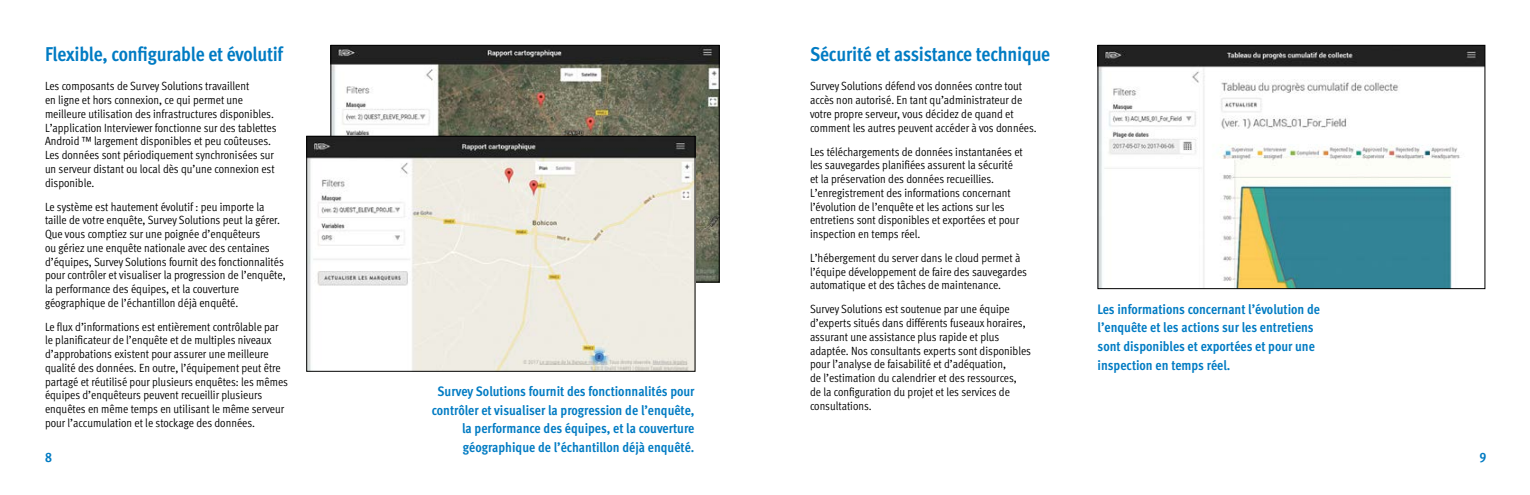
<style>
.page{position:relative;width:1530px;height:495px;background:#fff}
.page>*{position:absolute;margin:0;border:0;box-sizing:border-box;transform-origin:0 0}
.t1{font:20px "Meta Cond Bold LF";letter-spacing:-.01em;color:#007bc3}
.t2{font:13.75px/18.8px "Meta Cond Bold LF";color:#007bc3;text-align:right}
.t3{font:11.88px/13.8px "Meta Cond Normal LF";color:#000}
</style>
<div class="page">
<img style="left:1100px;top:47px;width:383px;height:240px">
<div style="left:1098px;top:45px;width:387px;height:244px;border:1px solid #000"></div>
<img style="left:333px;top:47px;width:385px;height:233px">
<img style="left:308px;top:138px;width:385px;height:232px">
<div style="left:306px;top:136px;width:389px;height:236px;border:1px solid #000"></div>
<h1 class="t1" style="left:45px;top:42px;width:240px">Flexible, configurable et évolutif</h1>
<p class="t3" style="left:45px;top:79px;width:233px">Les composants de Survey Solutions travaillent<br>en ligne et hors connexion, ce qui permet une meilleure utilisation des infrastructures disponibles.<br>L’application Interviewer fonctionne sur des tablettes Android ™ largement disponibles et peu coûteuses.<br>Les données sont périodiquement synchronisées sur un serveur distant ou local dès qu’une connexion est disponible.</p>
<p class="t3" style="left:45px;top:200px;width:242px">Le système est hautement évolutif : peu importe la taille de votre enquête, Survey Solutions peut la gérer.<br>Que vous comptiez sur une poignée d’enquêteurs<br>ou gériez une enquête nationale avec des centaines d’équipes, Survey Solutions fournit des fonctionnalités pour contrôler et visualiser la progression de l’enquête, la performance des équipes, et la couverture géographique de l’échantillon déjà enquêté.</p>
<p class="t3" style="left:45px;top:320px;width:245px">Le flux d’informations est entièrement contrôlable par le planificateur de l’enquête et de multiples niveaux d’approbations existent pour assurer une meilleure qualité des données. En outre, l’équipement peut être partagé et réutilisé pour plusieurs enquêtes: les mêmes équipes d’enquêteurs peuvent recueillir plusieurs enquêtes en même temps en utilisant le même serveur pour l’accumulation et le stockage des données.</p>
<h1 class="t1" style="left:810px;top:42px;width:242px">Sécurité et assistance technique</h1>
<p class="t3" style="left:810px;top:79px;width:228px">Survey Solutions défend vos données contre tout accès non autorisé. En tant qu’administrateur de votre propre serveur, vous décidez de quand et comment les autres peuvent accéder à vos données.</p>
<p class="t3" style="left:810px;top:144px;width:214px">Les téléchargements de données instantanées et les sauvegardes planifiées assurent la sécurité et la préservation des données recueillies.<br>L’enregistrement des informations concernant l’évolution de l’enquête et les actions sur les entretiens sont disponibles et exportées et pour inspection en temps réel.</p>
<p class="t3" style="left:810px;top:251px;width:219px">L’hébergement du server dans le cloud permet à l’équipe développement de faire des sauvegardes automatique et des tâches de maintenance.</p>
<p class="t3" style="left:810px;top:302px;width:223px">Survey Solutions est soutenue par une équipe d’experts situés dans différents fuseaux horaires, assurant une assistance plus rapide et plus adaptée. Nos consultants experts sont disponibles pour l’analyse de faisabilité et d’adéquation,<br>de l’estimation du calendrier et des ressources,<br>de la configuration du projet et les services de consultations.</p>
<p class="t2" style="left:1098px;top:299px;width:224px;text-align:left">Les informations concernant l’évolution de l’enquête et les actions sur les entretiens sont disponibles et exportées et pour une inspection en temps réel.</p>
<p class="t2" style="left:432px;top:382px;width:264px">Survey Solutions fournit des fonctionnalités pour contrôler et visualiser la progression de l’enquête, la performance des équipes, et la couverture géographique de l’échantillon déjà enquêté.</p>
<p class="t2" style="left:45px;top:448px;width:8px">8</p>
<p class="t2" style="left:1480px;top:448px;width:8px">9</p>
</div>
